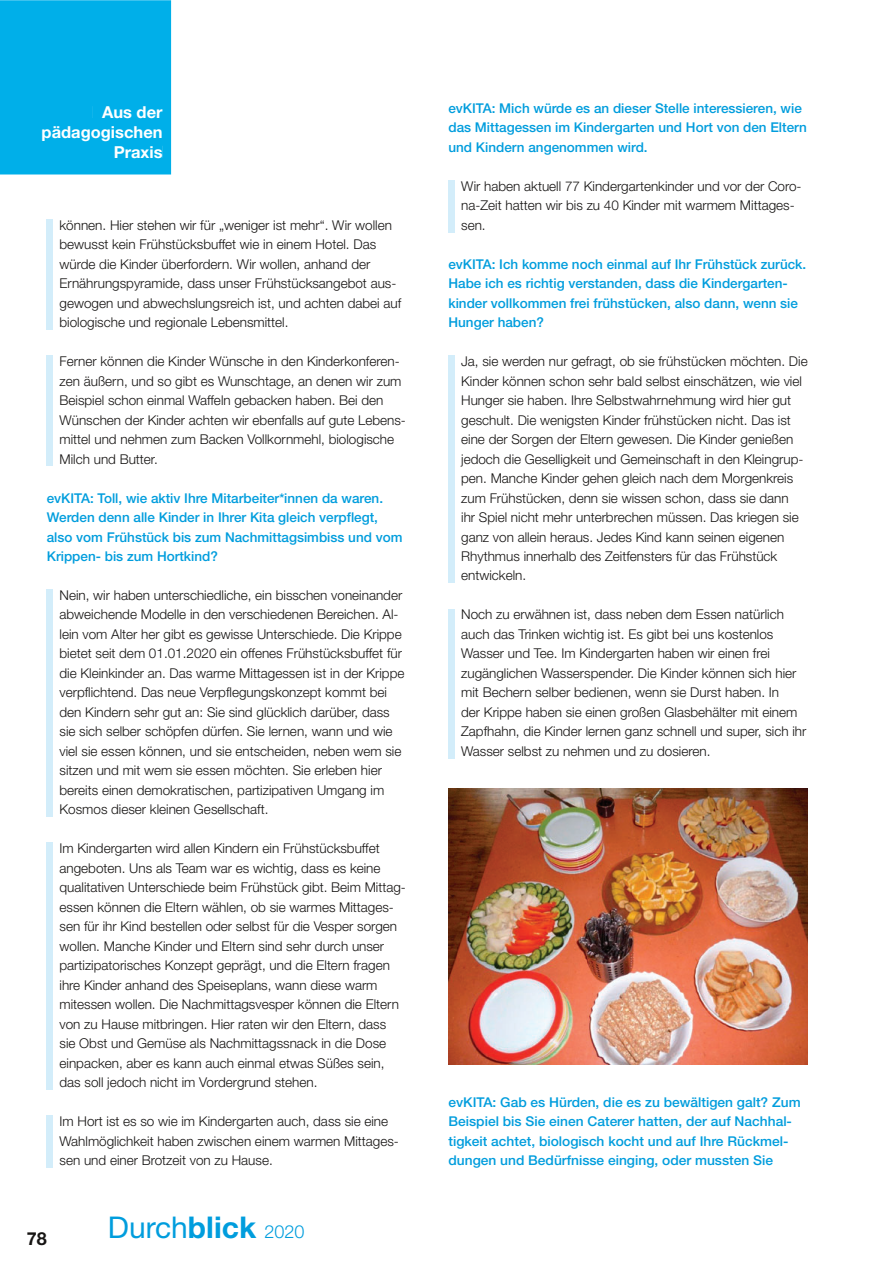
<style>
.page{position:relative;width:893px;height:1263px;background:#fff}
.page>*{position:absolute;margin:0;border:0;box-sizing:border-box;transform-origin:0 0}
.t1{font:30px "Helvetica Neue";color:#009ddd}
.t2{font:700 18px "Helvetica Neue";color:#161413}
.t3{font:700 16.5px/19.8px "Helvetica Neue";color:#fff;text-align:right}
.t4{font:300 13.5px/19.5px "Helvetica Neue";color:#161413}
.t5{font:500 13.5px/19.5px "Helvetica Neue";color:#009ddd}
.s1{font-weight:700}
.s2{font-weight:300;font-size:18px}
</style>
<div class="page">
<div style="left:0;top:0;width:171px;height:175px;background:#00afe9"></div>
<div style="left:93px;top:106px;width:70px;height:12px;background:#00afe9"></div>
<div style="left:43px;top:126px;width:120px;height:15px;background:#00afe9"></div>
<div style="left:115px;top:146px;width:47px;height:12px;background:#00afe9"></div>
<div style="left:47px;top:219px;width:6px;height:111px;background:#d3edfa"></div>
<div style="left:47px;top:355px;width:6px;height:111px;background:#d3edfa"></div>
<div style="left:47px;top:589px;width:6px;height:228px;background:#d3edfa"></div>
<div style="left:47px;top:843px;width:6px;height:247px;background:#d3edfa"></div>
<div style="left:47px;top:1116px;width:6px;height:52px;background:#d3edfa"></div>
<div style="left:448px;top:180px;width:7px;height:53px;background:#d3edfa"></div>
<div style="left:448px;top:355px;width:7px;height:228px;background:#d3edfa"></div>
<div style="left:448px;top:609px;width:7px;height:150px;background:#d3edfa"></div>
<img style="left:448px;top:789px;width:360px;height:276px">
<p class="t3" style="left:42px;top:104px;width:122px">Aus der pädagogischen<br>Praxis</p>
<p class="t4" style="left:60px;top:216px;width:343px">können. Hier stehen wir für „weniger ist mehr“. Wir wollen bewusst kein Frühstücksbuffet wie in einem Hotel. Das würde die Kinder überfordern. Wir wollen, anhand der Ernährungspyramide, dass unser Frühstücksangebot aus&shy;gewogen und abwechslungsreich ist, und achten dabei auf biologische und regionale Lebensmittel.</p>
<p class="t4" style="left:60px;top:353px;width:348px">Ferner können die Kinder Wünsche in den Kinderkonferen&shy;zen äußern, und so gibt es Wunschtage, an denen wir zum Beispiel schon einmal Waffeln gebacken haben. Bei den Wünschen der Kinder achten wir ebenfalls auf gute Lebens&shy;mittel und nehmen zum Backen Vollkornmehl, biologische Milch und Butter.</p>
<p class="t5" style="left:47px;top:489px;width:357px">evKITA: Toll, wie aktiv Ihre Mitarbeiter*innen da waren.<br>Werden denn alle Kinder in Ihrer Kita gleich verpflegt, also vom Frühstück bis zum Nachmittagsimbiss und vom Krippen- bis zum Hortkind?</p>
<p class="t4" style="left:60px;top:587px;width:346px">Nein, wir haben unterschiedliche, ein bisschen voneinander abweichende Modelle in den verschiedenen Bereichen. Al&shy;lein vom Alter her gibt es gewisse Unterschiede. Die Krippe bietet seit dem 01.01.2020 ein offenes Frühstücksbuffet für die Kleinkinder an. Das warme Mittagessen ist in der Krippe verpflichtend. Das neue Verpflegungskonzept kommt bei den Kindern sehr gut an: Sie sind glücklich darüber, dass sie sich selber schöpfen dürfen. Sie lernen, wann und wie viel sie essen können, und sie entscheiden, neben wem sie sitzen und mit wem sie essen möchten. Sie erleben hier bereits einen demokratischen, partizipativen Umgang im Kosmos dieser kleinen Gesellschaft.</p>
<p class="t4" style="left:60px;top:840px;width:348px">Im Kindergarten wird allen Kindern ein Frühstücksbuffet angeboten. Uns als Team war es wichtig, dass es keine qualitativen Unterschiede beim Frühstück gibt. Beim Mittag&shy;essen können die Eltern wählen, ob sie warmes Mittages&shy;sen für ihr Kind bestellen oder selbst für die Vesper sorgen wollen. Manche Kinder und Eltern sind sehr durch unser partizipatorisches Konzept geprägt, und die Eltern fragen ihre Kinder anhand des Speiseplans, wann diese warm mitessen wollen. Die Nachmittagsvesper können die Eltern von zu Hause mitbringen. Hier raten wir den Eltern, dass<br>sie Obst und Gemüse als Nachmittagssnack in die Dose einpacken, aber es kann auch einmal etwas Süßes sein, das soll jedoch nicht im Vordergrund stehen.</p>
<p class="t4" style="left:60px;top:1113px;width:341px">Im Hort ist es so wie im Kindergarten auch, dass sie eine<br>Wahlmöglichkeit haben zwischen einem warmen Mittages&shy;sen und einer Brotzeit von zu Hause.</p>
<h2 class="t2" style="left:27px;top:1232px;width:22px">78</h2>
<h1 class="t1" style="left:108px;top:1217px;width:198px">Durch<span class="s1">blick</span> <span class="s2">2020</span></h1>
<p class="t5" style="left:448px;top:99px;width:360px">evKITA: Mich würde es an dieser Stelle interessieren, wie das Mittagessen im Kindergarten und Hort von den Eltern und Kindern angenommen wird.</p>
<p class="t4" style="left:461px;top:177px;width:342px">Wir haben aktuell 77 Kindergartenkinder und vor der Coro&shy;na-Zeit hatten wir bis zu 40 Kinder mit warmem Mittages&shy;sen.</p>
<p class="t5" style="left:448px;top:255px;width:359px">evKITA: Ich komme noch einmal auf Ihr Frühstück zurück.<br>Habe ich es richtig verstanden, dass die Kindergarten&shy;kinder vollkommen frei frühstücken, also dann, wenn sie Hunger haben?</p>
<p class="t4" style="left:461px;top:353px;width:348px">Ja, sie werden nur gefragt, ob sie frühstücken möchten. Die Kinder können schon sehr bald selbst einschätzen, wie viel Hunger sie haben. Ihre Selbstwahrnehmung wird hier gut geschult. Die wenigsten Kinder frühstücken nicht. Das ist eine der Sorgen der Eltern gewesen. Die Kinder genießen jedoch die Geselligkeit und Gemeinschaft in den Kleingrup&shy;pen. Manche Kinder gehen gleich nach dem Morgenkreis zum Frühstücken, denn sie wissen schon, dass sie dann<br>ihr Spiel nicht mehr unterbrechen müssen. Das kriegen sie ganz von allein heraus. Jedes Kind kann seinen eigenen Rhythmus innerhalb des Zeitfensters für das Frühstück entwickeln.</p>
<p class="t4" style="left:461px;top:606px;width:347px">Noch zu erwähnen ist, dass neben dem Essen natürlich auch das Trinken wichtig ist. Es gibt bei uns kostenlos Wasser und Tee. Im Kindergarten haben wir einen frei zugänglichen Wasserspender. Die Kinder können sich hier mit Bechern selber bedienen, wenn sie Durst haben. In<br>der Krippe haben sie einen großen Glasbehälter mit einem Zapfhahn, die Kinder lernen ganz schnell und super, sich ihr Wasser selbst zu nehmen und zu dosieren.</p>
<p class="t5" style="left:448px;top:1093px;width:354px">evKITA: Gab es Hürden, die es zu bewältigen galt? Zum Beispiel bis Sie einen Caterer hatten, der auf Nachhal&shy;tigkeit achtet, biologisch kocht und auf Ihre Rückmel&shy;dungen und Bedürfnisse einging, oder mussten Sie</p>
</div>
